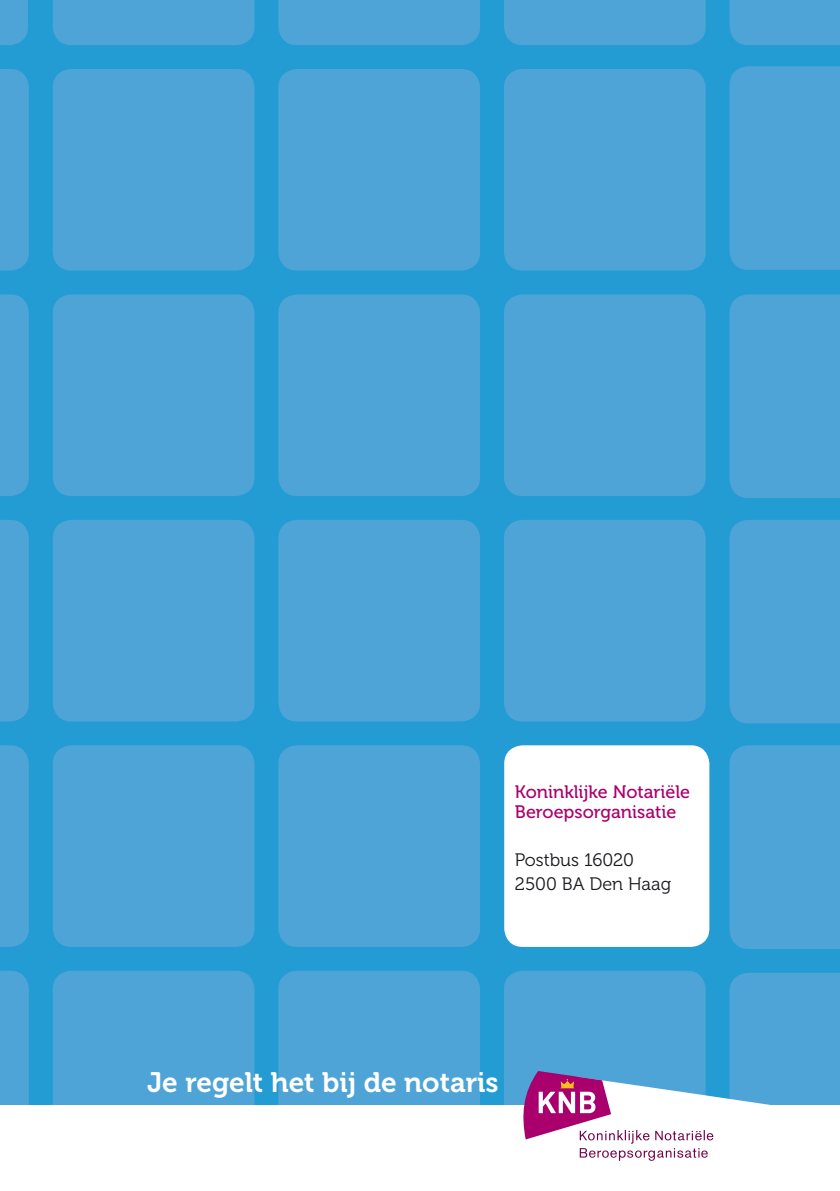
<style>
.page{position:relative;width:840px;height:1191px;background:#fff}
.page>*{position:absolute;margin:0;border:0;box-sizing:border-box;transform-origin:0 0}
.t1{font:28px "Museo 700";color:#fff}
.t2{font:18px/20px "Museo 500";color:#a9006d}
.t3{font:18px/24px "Museo 300";color:#1a171c}
</style>
<div class="page">
<div style="left:0;top:0;width:839px;height:1191px;background:#239bd3"></div>
<div style="left:278px;top:69px;width:202px;height:201px;background:#4ea4d7;border-radius:19px"></div>
<div style="left:278px;top:0;width:202px;height:45px;background:#4ea4d7"></div>
<div style="left:278px;top:745px;width:202px;height:202px;background:#4ea4d7;border-radius:19px"></div>
<div style="left:278px;top:520px;width:202px;height:201px;background:#4ea4d7;border-radius:19px"></div>
<div style="left:278px;top:294px;width:202px;height:202px;background:#4ea4d7;border-radius:19px"></div>
<div style="left:278px;top:970px;width:202px;height:202px;background:#4ea4d7;border-radius:19px"></div>
<div style="left:53px;top:69px;width:201px;height:201px;background:#4ea4d7;border-radius:19px"></div>
<div style="left:53px;top:0;width:201px;height:45px;background:#4ea4d7"></div>
<div style="left:53px;top:745px;width:201px;height:202px;background:#4ea4d7;border-radius:19px"></div>
<div style="left:53px;top:520px;width:201px;height:201px;background:#4ea4d7;border-radius:19px"></div>
<div style="left:53px;top:294px;width:201px;height:202px;background:#4ea4d7;border-radius:19px"></div>
<div style="left:53px;top:970px;width:201px;height:202px;background:#4ea4d7;border-radius:19px"></div>
<div style="left:0;top:69px;width:29px;height:201px;background:#4ea4d7"></div>
<svg style="left:0;top:0;width:28px;height:45px"></svg>
<div style="left:0;top:745px;width:29px;height:202px;background:#4ea4d7"></div>
<div style="left:0;top:520px;width:29px;height:201px;background:#4ea4d7"></div>
<div style="left:0;top:294px;width:29px;height:202px;background:#4ea4d7"></div>
<div style="left:0;top:971px;width:29px;height:134px;background:#4ea4d7"></div>
<div style="left:503px;top:69px;width:202px;height:201px;background:#4ea4d7;border-radius:19px"></div>
<div style="left:504px;top:0;width:201px;height:45px;background:#4ea4d7"></div>
<div style="left:503px;top:520px;width:202px;height:201px;background:#4ea4d7;border-radius:19px"></div>
<div style="left:503px;top:294px;width:202px;height:202px;background:#4ea4d7;border-radius:19px"></div>
<div style="left:503px;top:970px;width:202px;height:202px;background:#4ea4d7;border-radius:19px"></div>
<div style="left:0;top:1105px;width:839px;height:86px;background:#fff"></div>
<svg style="left:523px;top:972px;width:316px;height:189px"></svg>
<div style="left:504px;top:745px;width:205px;height:202px;background:#fff;border-radius:19px"></div>
<div style="left:729px;top:0;width:110px;height:45px;background:#4ea4d7"></div>
<div style="left:729px;top:66px;width:110px;height:204px;background:#4ea4d7"></div>
<div style="left:729px;top:294px;width:110px;height:204px;background:#4ea4d7"></div>
<div style="left:729px;top:520px;width:110px;height:203px;background:#4ea4d7"></div>
<div style="left:729px;top:745px;width:110px;height:204px;background:#4ea4d7"></div>
<p class="t2" style="left:514px;top:782px;width:177px">Koninklijke Notariële<br>Beroepsorganisatie</p>
<p class="t3" style="left:514px;top:848px;width:158px">Postbus 16020<br>2500 BA Den Haag</p>
<h1 class="t1" style="left:147px;top:1066px;width:353px">Je regelt het bij de notaris</h1>
</div>
